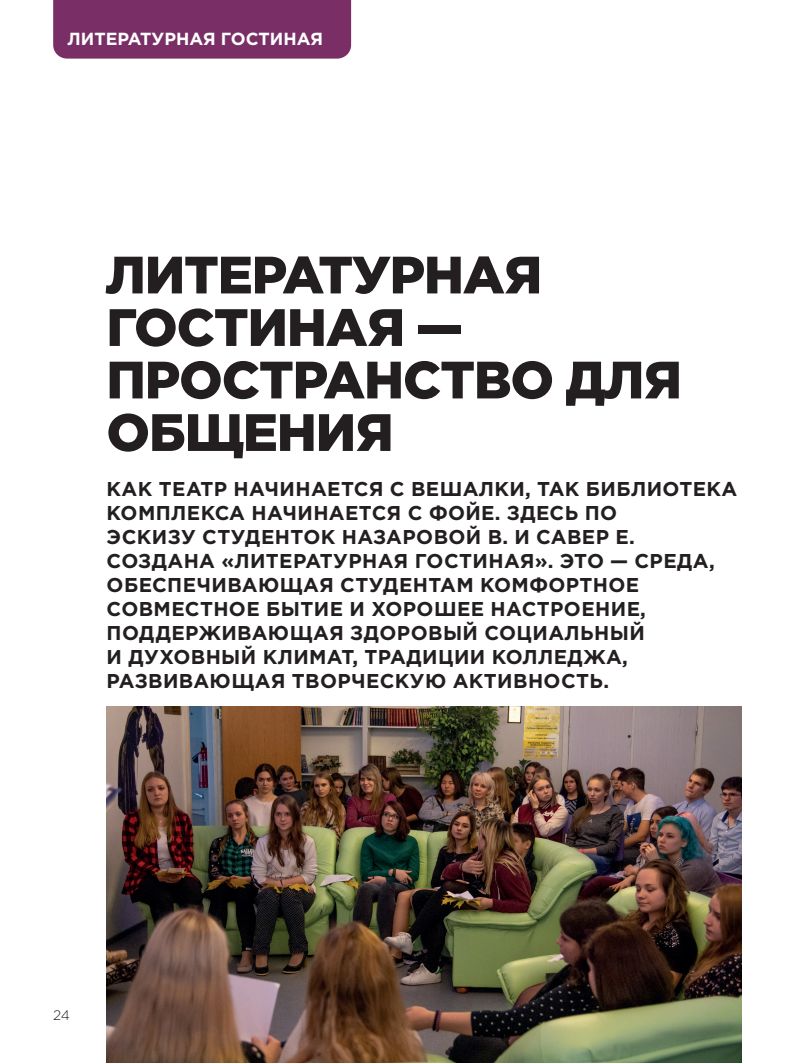
<style>
.page{position:relative;width:798px;height:1063px;background:#fff}
.page>*{position:absolute;margin:0;border:0;box-sizing:border-box;transform-origin:0 0}
.t1{font:900 52.5px/52.5px "Gotham Pro";letter-spacing:-.02em;color:#231f20}
.t2{font:700 20px/24px "Gotham Pro";letter-spacing:.02em;color:#231f20}
.t3{font:700 17.5px "Gotham Pro";color:#fff}
.t4{font:300 13.75px "Gotham Pro";color:#231f20}
</style>
<div class="page">
<div style="left:53px;top:0;width:298px;height:59px;background:#7a2e66"></div>
<img style="left:106px;top:707px;width:635px;height:355px">
<p class="t3" style="left:67px;top:28px;width:257px">ЛИТЕРАТУРНАЯ ГОСТИНАЯ</p>
<h1 class="t1" style="left:106px;top:247px;width:577px">ЛИТЕРАТУРНАЯ<br>ГОСТИНАЯ —<br>ПРОСТРАНСТВО ДЛЯ<br>ОБЩЕНИЯ</h1>
<p class="t2" style="left:106px;top:477px;width:632px">КАК ТЕАТР НАЧИНАЕТСЯ С ВЕШАЛКИ, ТАК БИБЛИОТЕКА КОМПЛЕКСА НАЧИНАЕТСЯ С ФОЙЕ. ЗДЕСЬ ПО<br>ЭСКИЗУ СТУДЕНТОК НАЗАРОВОЙ В. И САВЕР Е.<br>СОЗДАНА «ЛИТЕРАТУРНАЯ ГОСТИНАЯ». ЭТО — СРЕДА, ОБЕСПЕЧИВАЮЩАЯ СТУДЕНТАМ КОМФОРТНОЕ СОВМЕСТНОЕ БЫТИЕ И ХОРОШЕЕ НАСТРОЕНИЕ, ПОДДЕРЖИВАЮЩАЯ ЗДОРОВЫЙ СОЦИАЛЬНЫЙ<br>И ДУХОВНЫЙ КЛИМАТ, ТРАДИЦИИ КОЛЛЕДЖА, РАЗВИВАЮЩАЯ ТВОРЧЕСКУЮ АКТИВНОСТЬ.</p>
<p class="t4" style="left:53px;top:1008px;width:18px">24</p>
</div>
